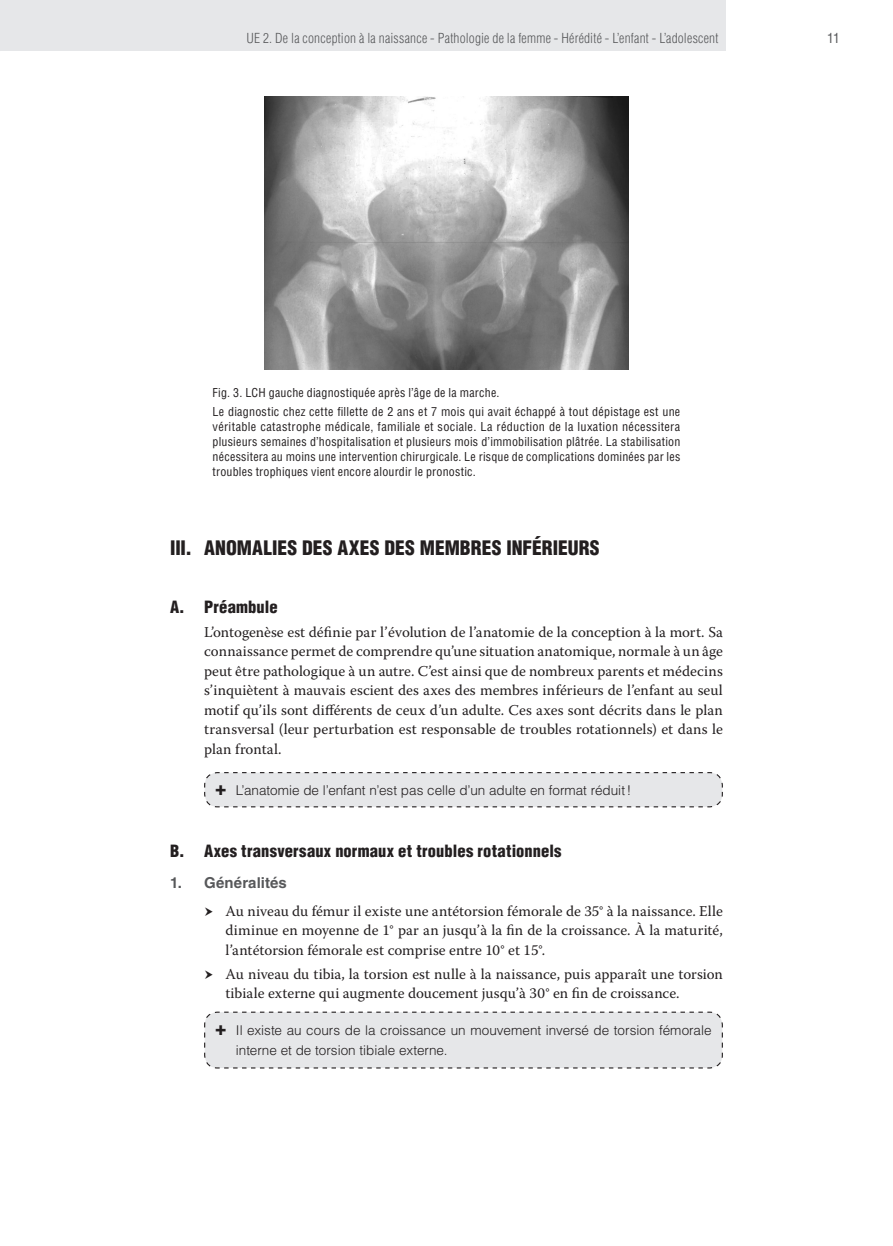
<style>
.page{position:relative;width:893px;height:1246px;background:#fff}
.page>*{position:absolute;margin:0;border:0;box-sizing:border-box;transform-origin:0 0}
.t1{font:900 condensed 19.5px "Helvetica LT Std";color:#231f20}
.t2{font:900 condensed 16.5px "Helvetica LT Std";letter-spacing:.01em;color:#231f20}
.t3{font:15px/19.5px "Warnock Pro";color:#231f20;text-align:justify}
.t4{font:700 15px "Helvetica LT Std";letter-spacing:.01em;color:#57585a}
.t5{font:300 13.5px/19.5px "Helvetica LT Std";color:#231f20}
.t6{font:300 condensed 13.5px "Helvetica LT Std";letter-spacing:.015em;color:#57585a}
.t7{font:condensed 13.5px "Helvetica LT Std";color:#57585a}
.t8{font:condensed 12px/15px "Helvetica LT Std";letter-spacing:.02em;color:#231f20}
</style>
<div class="page">
<div style="left:0;top:0;width:726px;height:51px;background:#e6e7e9"></div>
<img style="left:264px;top:96px;width:365px;height:274px">
<svg style="left:204px;top:772px;width:519px;height:36px;background:#e0e1e3"></svg>
<div style="left:204px;top:1011px;width:519px;height:58px;background:#e6e7e9"></div>
<p class="t6" style="left:246px;top:32px;width:474px">UE 2. De la conception à la naissance - Pathologie de la femme - Hérédité - L’enfant - L’adolescent</p>
<p class="t7" style="left:827px;top:32px;width:14px">11</p>
<p class="t8" style="left:213px;top:384px;width:469px;line-height:19.2px">Fig. 3. LCH gauche diagnostiquée après l’âge de la marche.<br>Le diagnostic chez cette fillette de 2 ans et 7 mois qui avait échappé à tout dépistage est une</p>
<p class="t8" style="left:213px;top:420px;width:469px;text-align:justify">véritable catastrophe médicale, familiale et sociale. La réduction de la luxation nécessitera plusieurs semaines d’hospitalisation et plusieurs mois d’immobilisation plâtrée. La stabilisation nécessitera au moins une intervention chirurgicale. Le risque de complications dominées par les troubles trophiques vient encore alourdir le pronostic.</p>
<h1 class="t1" style="left:170px;top:540px;width:431px">III. ANOMALIES DES AXES DES MEMBRES INFÉRIEURS</h1>
<p class="t2" style="left:170px;top:600px;width:109px">A. Préambule</p>
<p class="t3" style="left:204px;top:623px;width:520px">L’ontogenèse est définie par l’évolution de l’anatomie de la conception à la mort. Sa connaissance permet de comprendre qu’une situation anatomique, normale à un âge peut être pathologique à un autre. C’est ainsi que de nombreux parents et médecins s’inquiètent à mauvais escient des axes des membres inférieurs de l’enfant au seul motif qu’ils sont différents de ceux d’un adulte. Ces axes sont décrits dans le plan transversal (leur perturbation est responsable de troubles rotationnels) et dans le plan frontal.</p>
<p class="t5" style="left:236px;top:781px;width:397px">L’anatomie de l’enfant n’est pas celle d’un adulte en format réduit !</p>
<p class="t2" style="left:170px;top:844px;width:393px">B. Axes transversaux normaux et troubles rotationnels</p>
<p class="t4" style="left:170px;top:876px;width:118px">1. Généralités</p>
<p class="t3" style="left:225px;top:902px;width:499px">Au niveau du fémur il existe une antétorsion fémorale de 35° à la naissance. Elle diminue en moyenne de 1° par an jusqu’à la fin de la croissance. À la maturité, l’antétorsion fémorale est comprise entre 10° et 15°.</p>
<p class="t3" style="left:225px;top:965px;width:499px">Au niveau du tibia, la torsion est nulle à la naissance, puis apparaît une torsion tibiale externe qui augmente doucement jusqu’à 30° en fin de croissance.</p>
<p class="t5" style="left:236px;top:1022px;width:477px">Il existe au cours de la croissance un mouvement inversé de torsion fémorale interne et de torsion tibiale externe.</p>
</div>
